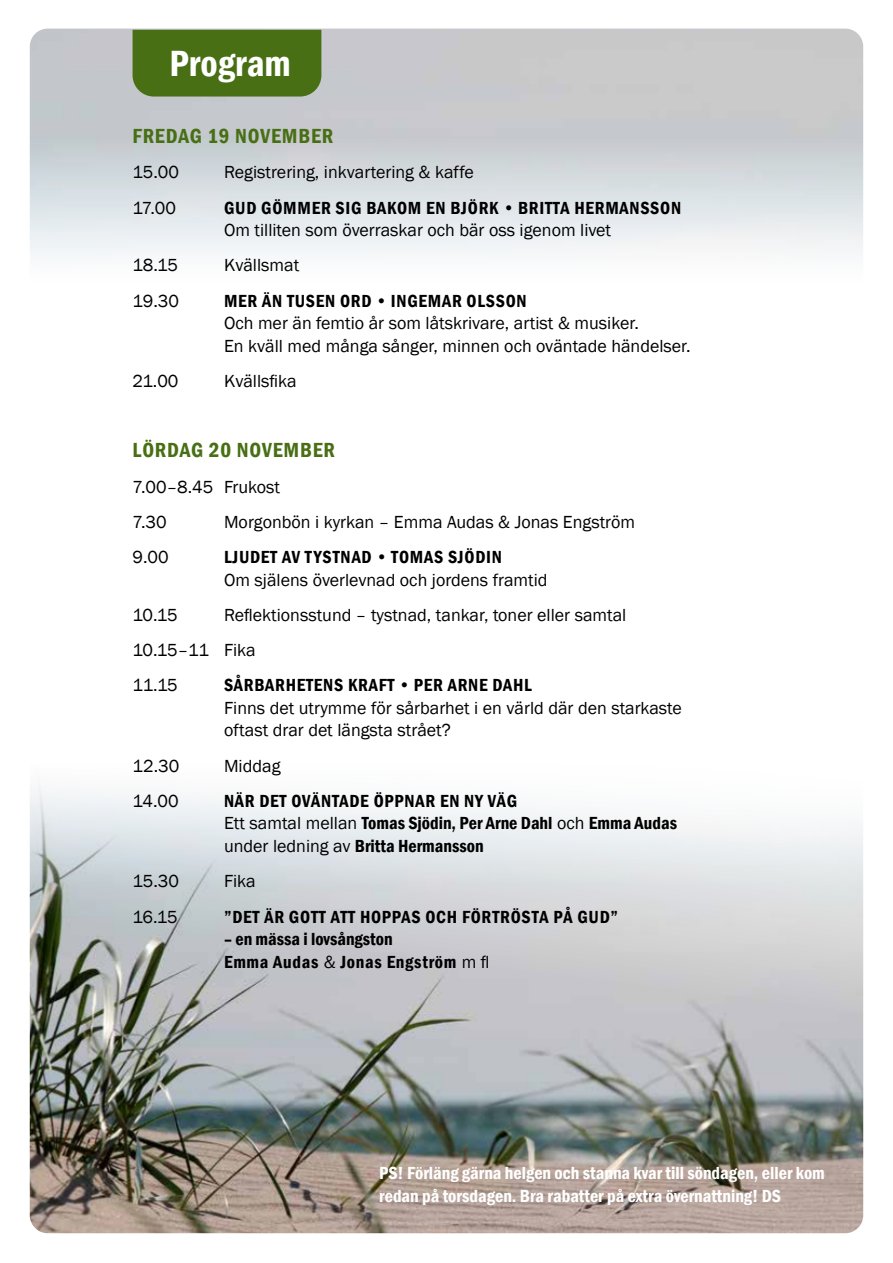
<style>
.page{position:relative;width:893px;height:1263px;background:#fff}
.page>*{position:absolute;margin:0;border:0;box-sizing:border-box;transform-origin:0 0}
.t1{font:600 condensed 37.5px "Franklin Gothic";color:#fff}
.t2{font:600 condensed 21px "Franklin Gothic";letter-spacing:.04em;color:#486f14}
.t3{font:18px/35.2px "Franklin Gothic";color:#000}
.t4{font:600 condensed 18px/22.5px "Franklin Gothic";letter-spacing:.04em;color:#000}
.t5{font:600 condensed 18px/22.5px "Franklin Gothic";color:#000}
.t6{font:600 condensed 18px/22.5px "Franklin Gothic";color:#fff}
.s1{font-weight:400;font-stretch:normal}
</style>
<div class="page">
<img style="left:30px;top:784px;width:833px;height:449px">
<div style="left:133px;top:30px;width:188px;height:67px;background:#486f14"></div>
<h1 class="t1" style="left:170px;top:38px;width:123px">Program</h1>
<p class="t2" style="left:133px;top:122px;width:202px">FREDAG 19 NOVEMBER</p>
<p class="t3" style="left:133px;top:155px;width:48px">15.00</p>
<p class="t3" style="left:224px;top:155px;width:251px">Registrering, inkvartering &amp; kaffe</p>
<p class="t3" style="left:133px;top:190px;width:45px">17.00</p>
<p class="t4" style="left:224px;top:196px;width:459px">GUD GÖMMER SIG BAKOM EN BJÖRK • BRITTA HERMANSSON</p>
<p class="t3" style="left:224px;top:213px;width:389px">Om tilliten som överraskar och bär oss igenom livet</p>
<p class="t3" style="left:133px;top:248px;width:47px">18.15</p>
<p class="t3" style="left:224px;top:248px;width:77px">Kvällsmat</p>
<p class="t3" style="left:133px;top:283px;width:48px">19.30</p>
<p class="t4" style="left:224px;top:289px;width:304px">MER ÄN TUSEN ORD • INGEMAR OLSSON</p>
<p class="t3" style="left:224px;top:312px;width:468px;line-height:22.5px">Och mer än femtio år som låtskrivare, artist &amp; musiker.<br>En kväll med många sånger, minnen och oväntade händelser.</p>
<p class="t3" style="left:133px;top:364px;width:47px">21.00</p>
<p class="t3" style="left:224px;top:364px;width:74px">Kvällsfika</p>
<p class="t2" style="left:133px;top:436px;width:204px">LÖRDAG 20 NOVEMBER</p>
<p class="t3" style="left:133px;top:469px;width:149px">7.00–8.45 Frukost<br>7.30</p>
<p class="t3" style="left:224px;top:505px;width:413px">Morgonbön i kyrkan – Emma Audas &amp; Jonas Engström</p>
<p class="t3" style="left:133px;top:540px;width:38px">9.00</p>
<p class="t4" style="left:224px;top:546px;width:279px">LJUDET AV TYSTNAD • TOMAS SJÖDIN</p>
<p class="t3" style="left:224px;top:562px;width:325px">Om själens överlevnad och jordens framtid</p>
<p class="t3" style="left:133px;top:598px;width:47px">10.15</p>
<p class="t3" style="left:133px;top:598px;width:495px;text-indent:91px">Reflektionsstund – tystnad, tankar, toner eller samtal<br>10.15–11 Fika<br>11.15</p>
<p class="t4" style="left:224px;top:674px;width:309px">SÅRBARHETENS KRAFT • PER ARNE DAHL</p>
<p class="t3" style="left:224px;top:697px;width:459px;line-height:22.5px">Finns det utrymme för sårbarhet i en värld där den starkaste oftast drar det längsta strået?</p>
<p class="t3" style="left:133px;top:748px;width:48px">12.30</p>
<p class="t3" style="left:224px;top:748px;width:58px">Middag</p>
<p class="t3" style="left:133px;top:784px;width:48px">14.00</p>
<p class="t5" style="left:224px;top:789px;width:454px">NÄR DET OVÄNTADE ÖPPNAR EN NY VÄG<br><span class="s1">Ett samtal mellan</span> Tomas Sjödin, Per Arne Dahl <span class="s1">och</span> Emma Audas <span class="s1">under ledning av</span> Britta Hermansson</p>
<p class="t3" style="left:133px;top:864px;width:48px">15.30</p>
<p class="t3" style="left:224px;top:864px;width:33px">Fika</p>
<p class="t3" style="left:133px;top:899px;width:47px">16.15</p>
<p class="t4" style="left:224px;top:905px;width:396px">”DET ÄR GOTT ATT HOPPAS OCH FÖRTRÖSTA PÅ GUD”</p>
<p class="t4" style="left:224px;top:927px;width:267px">– en mässa i lovsångston<br>Emma Audas <span class="s1">&amp;</span> Jonas Engström <span class="s1">m fl</span></p>
<p class="t6" style="left:379px;top:1161px;width:447px">PS! Förläng gärna helgen och stanna kvar till söndagen, eller kom redan på torsdagen. Bra rabatter på extra övernattning! DS</p>
</div>
